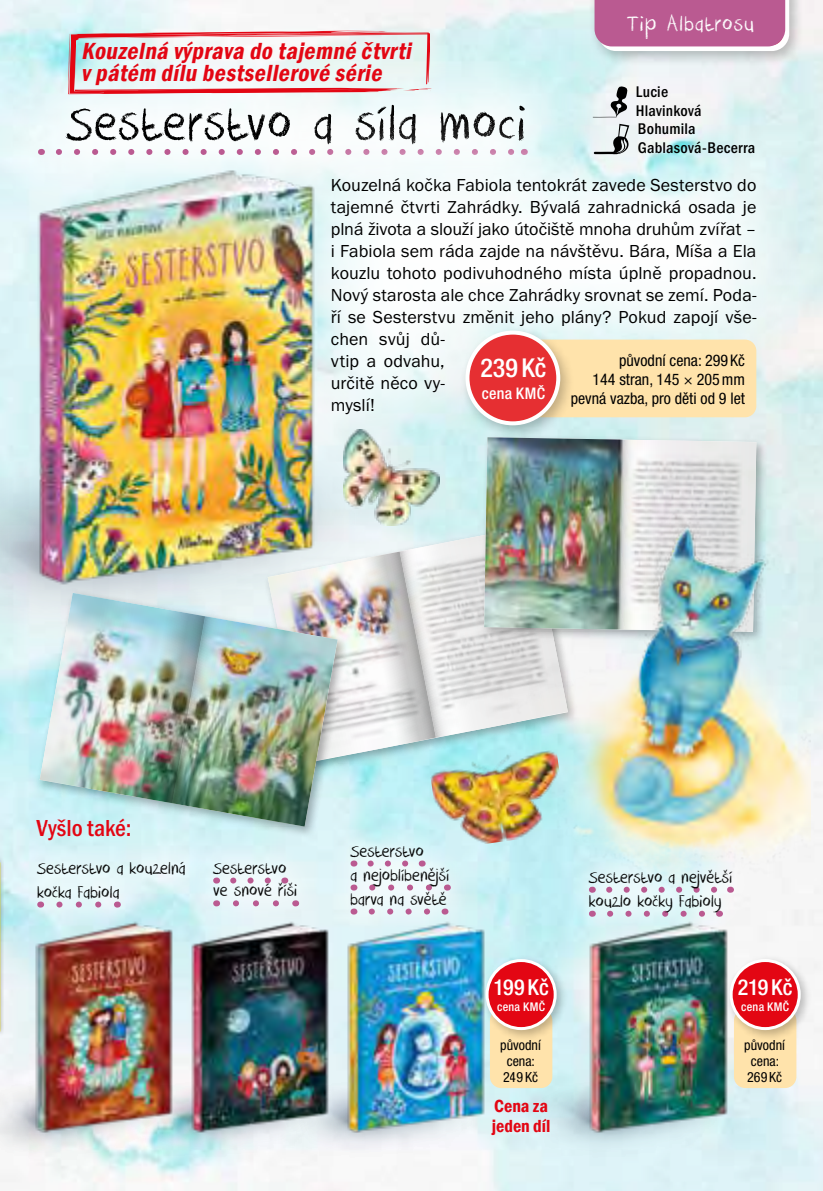
<style>
.page{position:relative;width:823px;height:1191px;background:#fff}
.page>*{position:absolute;margin:0;border:0;box-sizing:border-box;transform-origin:0 0}
.t1{font:56px "Crayon Crumble";letter-spacing:.01em;color:#000}
.t2{font:500 condensed 26px "Helvetica Neue CE";color:#fff}
.t3{font:italic 600 condensed 24px/22px "Franklin Gothic";color:#e30613}
.t4{font:24px "Crayon Crumble";letter-spacing:.035em;color:#fff}
.t5{font:24px "Franklin Got Itc TOT Med Con";letter-spacing:.005em;color:#e30613}
.t6{font:500 condensed 22px "Helvetica Neue CE";letter-spacing:.005em;color:#fff}
.t7{font:19px/24px "Crayon Crumble";letter-spacing:-.01em;color:#000}
.t8{font:18px/22px "Franklin Gothic ITCTOT";letter-spacing:.005em;color:#000}
.t9{font:600 condensed 18px/20px "Franklin Gothic";color:#e30613}
.t10{font:16px/19.2px "Helvetica Neue Cond CE";color:#000;text-align:right}
.t11{font:16px/19.2px "Franklin Got Itc TOT Med Con";letter-spacing:.015em;color:#000}
.t12{font:500 condensed 16px "Helvetica Neue CE";letter-spacing:.015em;color:#fff}
.t13{font:14px/16px "Helvetica Neue Cond CE";color:#000}
.t14{font:500 condensed 12px "Helvetica Neue CE";letter-spacing:.02em;color:#fff}
</style>
<div class="page">
<div style="left:587px;top:0;width:216px;height:66px;background:#000;opacity:.25"></div>
<svg style="left:594px;top:0;width:194px;height:51px;background:#c06b9c"></svg>
<svg style="left:0;top:29px;width:603px;height:204px"></svg>
<svg style="left:59px;top:149px;width:198px;height:6px"></svg>
<img style="left:0;top:1075px;width:115px;height:88px">
<img style="left:30px;top:932px;width:148px;height:205px">
<img style="left:115px;top:1075px;width:155px;height:88px">
<img style="left:186px;top:916px;width:148px;height:221px">
<img style="left:270px;top:1075px;width:219px;height:88px">
<img style="left:342px;top:916px;width:147px;height:221px">
<div style="left:733px;top:1009px;width:63px;height:79px;background:#ffe3ab;border-radius:11px"></div>
<div style="left:724px;top:954px;width:87px;height:87px;background:#000;opacity:.25"></div>
<div style="left:730px;top:960px;width:68px;height:68px;background:#e30613;border-radius:50%"></div>
<div style="left:729px;top:959px;width:71px;height:71px;border:3px solid #fff;border-radius:50%"></div>
<div style="left:489px;top:1009px;width:63px;height:79px;background:#ffe3ab;border-radius:11px"></div>
<div style="left:480px;top:954px;width:87px;height:87px;background:#000;opacity:.25"></div>
<div style="left:487px;top:960px;width:68px;height:68px;background:#e30613;border-radius:50%"></div>
<div style="left:485px;top:959px;width:71px;height:71px;border:3px solid #fff;border-radius:50%"></div>
<svg style="left:257px;top:104px;width:565px;height:381px;fill:#f2fafa"></svg>
<svg style="left:11px;top:837px;width:199px;height:95px;background:#d8f1f5"></svg>
<svg style="left:59px;top:901px;width:48px;height:6px"></svg>
<svg style="left:324px;top:826px;width:150px;height:113px;background:#daeef3"></svg>
<svg style="left:370px;top:860px;width:31px;height:6px"></svg>
<svg style="left:372px;top:884px;width:65px;height:6px"></svg>
<svg style="left:371px;top:908px;width:64px;height:6px"></svg>
<svg style="left:187px;top:838px;width:136px;height:93px;background:#e0f1f5"></svg>
<svg style="left:233px;top:877px;width:42px;height:6px"></svg>
<svg style="left:236px;top:900px;width:49px;height:6px"></svg>
<svg style="left:592px;top:86px;width:35px;height:31px"></svg>
<svg style="left:593px;top:124px;width:36px;height:30px"></svg>
<div style="left:35px;top:588px;width:313px;height:249px;background:#000;opacity:.3"></div>
<div style="left:479px;top:432px;width:288px;height:211px;background:#000;opacity:.3"></div>
<img style="left:40px;top:437px;width:444px;height:389px">
<img style="left:484px;top:437px;width:271px;height:72px">
<img style="left:513px;top:1075px;width:219px;height:88px">
<img style="left:584px;top:941px;width:148px;height:196px">
<img style="left:27px;top:157px;width:298px;height:438px">
<img style="left:401px;top:509px;width:408px;height:378px">
<img style="left:343px;top:429px;width:96px;height:97px">
<img style="left:428px;top:747px;width:139px;height:103px">
<svg style="left:562px;top:844px;width:195px;height:97px"></svg>
<svg style="left:608px;top:886px;width:113px;height:6px"></svg>
<svg style="left:609px;top:910px;width:100px;height:6px"></svg>
<hr style="left:0;top:853px;width:4px;height:183px;background:#000;opacity:.5">
<svg style="left:68px;top:31px;width:364px;height:63px"></svg>
<div style="left:506px;top:339px;width:249px;height:78px;background:#ffe3ab;border-radius:11px"></div>
<div style="left:459px;top:324px;width:116px;height:116px;background:#000;opacity:.25"></div>
<div style="left:467px;top:332px;width:91px;height:91px;background:#e62f32;border-radius:50%"></div>
<div style="left:465px;top:330px;width:95px;height:95px;border:4px solid #fff;border-radius:50%"></div>
<h3 class="t3" style="left:81px;top:39px;width:336px">Kouzelná výprava do tajemné čtvrti v pátém dílu bestsellerové série</h3>
<h1 class="t1" style="left:66px;top:90px;width:462px">Sesterstvo a síla moci</h1>
<h3 class="t4" style="left:626px;top:9px;width:129px">Tip Albatrosu</h3>
<p class="t11" style="left:635px;top:82px;width:67px">Lucie<br>Hlavinková</p>
<p class="t11" style="left:637px;top:119px;width:119px">Bohumila<br>Gablasová-Becerra</p>
<p class="t8" style="left:330px;top:174px;width:427px">Kouzelná kočka Fabiola tentokrát zavede Sesterstvo do tajemné čtvrti Zahrádky. Bývalá zahradnická osada je plná života a slouží jako útočiště mnoha druhům zvířat – i Fabiola sem ráda zajde na návštěvu. Bára, Míša a Ela kouzlu tohoto podivuhodného místa úplně propadnou.<br>Nový starosta ale chce Zahrádky srovnat se zemí. Poda&shy;ří se Sesterstvu změnit jeho plány? Pokud zapojí vše&shy;chen svůj dů-<br>vtip a odvahu,<br>určitě něco vy-<br>myslí!</p>
<p class="t10" style="left:570px;top:350px;width:176px">původní cena: 299 Kč<br>144 stran, 145 × 205mm pevná vazba, pro děti od 9 let</p>
<h2 class="t2" style="left:480px;top:353px;width:68px">239 Kč</h2>
<p class="t12" style="left:481px;top:384px;width:65px">cena KMČ</p>
<h3 class="t5" style="left:37px;top:814px;width:96px">Vyšlo také:</h3>
<p class="t7" style="left:37px;top:856px;width:150px">Sesterstvo a kouzelná kočka Fabiola</p>
<p class="t7" style="left:213px;top:857px;width:86px;line-height:22.8px">Sesterstvo ve snové říši</p>
<p class="t7" style="left:350px;top:839px;width:100px">Sesterstvo<br>a nejoblíbenější barva na světě</p>
<p class="t6" style="left:493px;top:975px;width:57px">199 Kč</p>
<p class="t14" style="left:497px;top:999px;width:49px">cena KMČ</p>
<p class="t13" style="left:500px;top:1037px;width:42px">původní cena:<br>249 Kč</p>
<p class="t9" style="left:491px;top:1095px;width:60px">Cena za jeden díl</p>
<p class="t7" style="left:588px;top:865px;width:145px">Sesterstvo a největší kouzlo kočky Fabioly</p>
<p class="t6" style="left:737px;top:975px;width:56px">219 Kč</p>
<p class="t14" style="left:740px;top:999px;width:49px">cena KMČ</p>
<p class="t13" style="left:743px;top:1037px;width:42px">původní cena:<br>269Kč</p>
</div>
